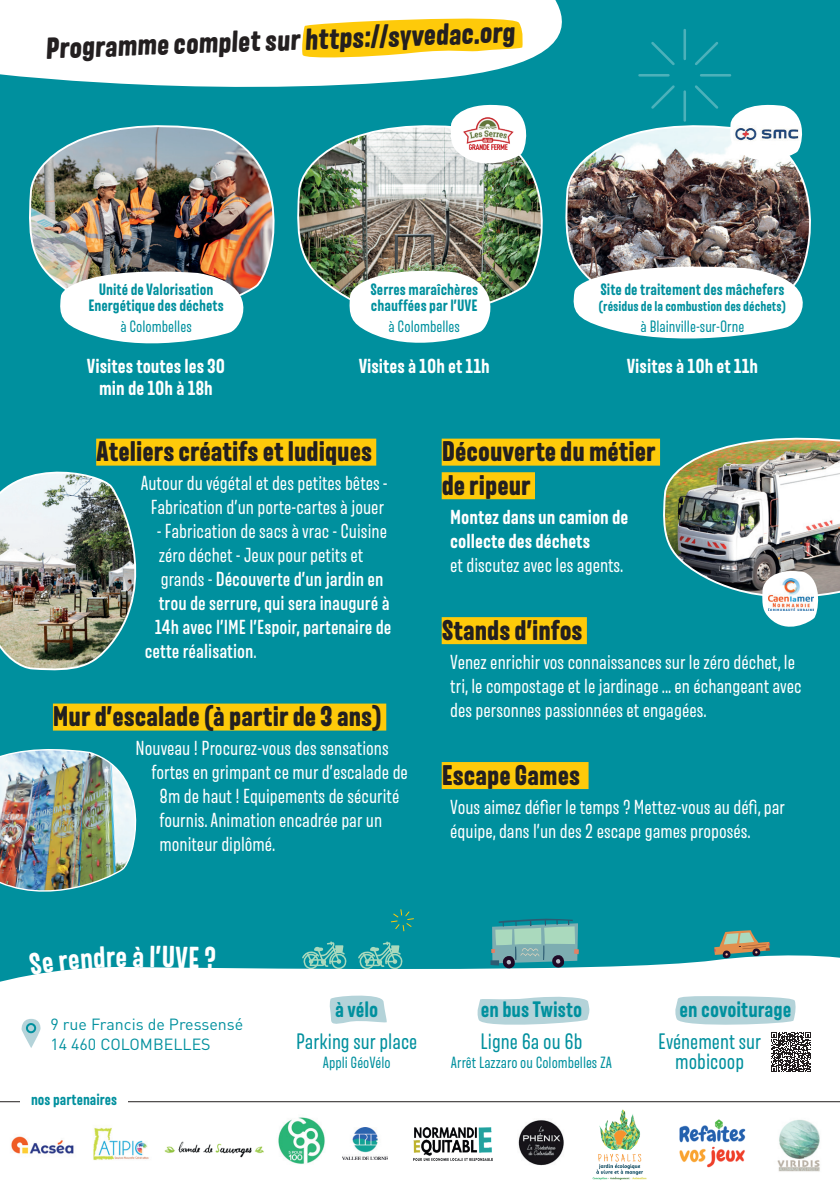
<style>
.page{position:relative;width:840px;height:1191px;background:#fff}
.page>*{position:absolute;margin:0;border:0;box-sizing:border-box;transform-origin:0 0}
.t1{font:900 30px "Merlod Norme";color:#231f20}
.t2{font:700 30px "Merlod Norme";color:#fff}
.t3{font:900 28px/33.6px "Merlod Norme";color:#231f20}
.t4{font:22px/20px "Merlod Norme";color:#00909e;text-align:center}
.t5{font:700 22px "Merlod Norme";color:#00909e}
.t6{font:20px/24px "Merlod Norme";color:#fff}
.t7{font:600 20px "Merlod Norme";color:#fff}
.t8{font:700 20px/24px "Merlod Norme";color:#fff}
.t9{font:700 16.2px/16px "Merlod Norme";color:#00909e;text-align:center}
.t10{font:16.2px "Merlod Norme";color:#00909e}
.t11{font:16px "Merlod Norme";color:#00909e}
.t12{font:16px/20px "DIN Pro";color:#00909e}
.t13{font:700 16px "Merlod Norme";color:#00909e}
.t14{font:700 14px "Merlod Norme";color:#00909e}
.s1{font-weight:400}
</style>
<div class="page">
<div style="left:0;top:0;width:839px;height:1191px;background:#00909e"></div>
<svg style="left:383px;top:941px;width:17px;height:5px"></svg>
<svg style="left:327px;top:941px;width:17px;height:5px"></svg>
<svg style="left:719px;top:930px;width:51px;height:16px"></svg>
<div style="left:96px;top:438px;width:280px;height:27px;background:#feca0a"></div>
<div style="left:441px;top:438px;width:218px;height:27px;background:#feca0a"></div>
<div style="left:441px;top:472px;width:93px;height:27px;background:#feca0a"></div>
<div style="left:441px;top:762px;width:147px;height:27px;background:#feca0a"></div>
<div style="left:53px;top:703px;width:333px;height:27px;background:#feca0a"></div>
<svg style="left:0;top:0;width:639px;height:87px;fill:#fff"></svg>
<svg style="left:391px;top:909px;width:23px;height:22px"></svg>
<hr style="left:683px;top:92px;width:2px;height:28px;background:#fff">
<svg style="left:651px;top:85px;width:24px;height:24px"></svg>
<hr style="left:639px;top:74px;width:29px;height:3px;background:#fff">
<svg style="left:651px;top:42px;width:24px;height:23px"></svg>
<hr style="left:683px;top:30px;width:2px;height:29px;background:#fff">
<svg style="left:695px;top:42px;width:23px;height:23px"></svg>
<hr style="left:700px;top:74px;width:29px;height:3px;background:#fff">
<svg style="left:695px;top:85px;width:24px;height:24px"></svg>
<div style="left:441px;top:617px;width:145px;height:27px;background:#feca0a"></div>
<img style="left:29px;top:125px;width:246px;height:160px">
<svg style="left:58px;top:266px;width:204px;height:78px"></svg>
<img style="left:0;top:749px;width:137px;height:143px">
<img style="left:0;top:452px;width:159px;height:219px">
<svg style="left:0;top:946px;width:839px;height:245px;fill:#fff"></svg>
<svg style="left:301px;top:13px;width:223px;height:47px"></svg>
<svg style="left:490px;top:918px;width:88px;height:53px"></svg>
<svg style="left:21px;top:1018px;width:20px;height:30px"></svg>
<div style="left:26px;top:1023px;width:10px;height:10px;border:2px solid #00909e;border-radius:50%"></div>
<svg style="left:328px;top:992px;width:58px;height:33px"></svg>
<svg style="left:475px;top:995px;width:115px;height:34px"></svg>
<svg style="left:672px;top:996px;width:138px;height:76px"></svg>
<img style="left:9px;top:1130px;width:68px;height:29px">
<img style="left:88px;top:1117px;width:64px;height:49px">
<img style="left:277px;top:1114px;width:49px;height:52px">
<img style="left:163px;top:1139px;width:102px;height:19px">
<img style="left:343px;top:1127px;width:45px;height:32px">
<img style="left:517px;top:1118px;width:47px;height:47px">
<img style="left:413px;top:1127px;width:79px;height:34px">
<img style="left:581px;top:1106px;width:76px;height:76px">
<img style="left:676px;top:1109px;width:71px;height:72px">
<img style="left:766px;top:1114px;width:64px;height:64px">
<hr style="left:0;top:1101px;width:839px;height:1px;background:#231f20">
<div style="left:20px;top:1092px;width:108px;height:13px;background:#fff"></div>
<img style="left:660px;top:437px;width:179px;height:190px">
<img style="left:768px;top:578px;width:44px;height:33px">
<img style="left:567px;top:112px;width:244px;height:149px">
<svg style="left:573px;top:261px;width:233px;height:78px"></svg>
<svg style="left:729px;top:104px;width:80px;height:65px"></svg>
<img style="left:732px;top:118px;width:66px;height:32px">
<img style="left:297px;top:125px;width:270px;height:174px">
<img style="left:348px;top:265px;width:157px;height:78px">
<svg style="left:449px;top:104px;width:85px;height:69px"></svg>
<img style="left:460px;top:114px;width:56px;height:40px">
<svg style="left:29px;top:946px;width:86px;height:29px"></svg>
<h1 class="t1" style="left:44px;top:29px;width:471px;rotate:-2deg">Programme complet sur https://syvedac.org</h1>
<p class="t9" style="left:88px;top:281px;width:137px">Unité de Valorisation<br>Energétique des déchets</p>
<p class="t10" style="left:120px;top:316px;width:73px">à Colombelles</p>
<p class="t8" style="left:87px;top:355px;width:140px;line-height:22px;text-align:center">Visites toutes les 3O min de 1Oh à 18h</p>
<p class="t9" style="left:370px;top:281px;width:109px;text-align:left">Serres maraîchères chauffées par l’UVE</p>
<p class="t10" style="left:388px;top:316px;width:73px">à Colombelles</p>
<p class="t8" style="left:358px;top:354px;width:132px">Visites à 1Oh et 11h</p>
<p class="t9" style="left:600px;top:281px;width:186px">Site de traitement des mâchefers</p>
<p class="t14" style="left:598px;top:297px;width:189px">(résidus de la combustion des déchets)</p>
<p class="t10" style="left:640px;top:316px;width:105px">à Blainville-sur-Orne</p>
<p class="t8" style="left:626px;top:354px;width:133px">Visites à 1Oh et 11h</p>
<h2 class="t3" style="left:96px;top:434px;width:277px">Ateliers créatifs et ludiques</h2>
<p class="t6" style="left:141px;top:471px;width:248px;text-align:center">Autour du végétal et des petites bêtes -<br>Fabrication d’un porte-cartes à jouer</p>
<p class="t6" style="left:157px;top:519px;width:232px">- Fabrication de sacs à vrac - Cuisine</p>
<p class="t6" style="left:159px;top:543px;width:206px">zéro déchet - Jeux pour petits et</p>
<p class="t7" style="left:161px;top:566px;width:224px"><span class="s1">grands -</span> Découverte d’un jardin en</p>
<p class="t7" style="left:159px;top:590px;width:232px">trou de serrure, qui sera inauguré à</p>
<p class="t7" style="left:155px;top:614px;width:238px">14h avec l’IME l’Espoir, partenaire de</p>
<p class="t7" style="left:145px;top:638px;width:113px">cette réalisation<span class="s1">.</span></p>
<h2 class="t3" style="left:53px;top:698px;width:330px">Mur d’escalade (à partir de 3 ans)</h2>
<p class="t6" style="left:135px;top:735px;width:254px">Nouveau ! Procurez-vous des sensations</p>
<p class="t6" style="left:151px;top:759px;width:258px">fortes en grimpant ce mur d’escalade de</p>
<p class="t6" style="left:159px;top:783px;width:241px">8m de haut ! Equipements de sécurité</p>
<p class="t6" style="left:159px;top:807px;width:224px">fournis. Animation encadrée par un</p>
<p class="t6" style="left:159px;top:831px;width:117px">moniteur diplômé.</p>
<h2 class="t3" style="left:441px;top:434px;width:215px">Découverte du métier de ripeur</h2>
<p class="t8" style="left:450px;top:504px;width:179px">Montez dans un camion de collecte des déchets</p>
<p class="t6" style="left:450px;top:552px;width:175px">et discutez avec les agents.</p>
<h2 class="t3" style="left:441px;top:612px;width:142px">Stands d’infos</h2>
<p class="t6" style="left:450px;top:649px;width:353px">Venez enrichir vos connaissances sur le zéro déchet, le tri, le compostage et le jardinage ... en échangeant avec des personnes passionnées et engagées.</p>
<h2 class="t3" style="left:441px;top:757px;width:140px">Escape Games</h2>
<p class="t6" style="left:450px;top:794px;width:336px">Vous aimez défier le temps ? Mettez-vous au défi, par équipe, dans l’un des 2 escape games proposés.</p>
<h1 class="t2" style="left:115px;top:937px;width:13px">e</h1>
<h1 class="t2" style="left:132px;top:937px;width:85px;rotate:1deg">à l’UVE ?</h1>
<p class="t12" style="left:50px;top:1013px;width:194px">9 rue Francis de Pressensé<br>14 460 COLOMBELLES</p>
<p class="t13" style="left:31px;top:1089px;width:88px">nos partenaires</p>
<p class="t5" style="left:335px;top:995px;width:45px">à vélo</p>
<p class="t4" style="left:296px;top:1030px;width:123px">Parking sur place</p>
<p class="t11" style="left:323px;top:1052px;width:69px">Appli GéoVélo</p>
<p class="t5" style="left:480px;top:995px;width:103px">en bus Twisto</p>
<p class="t4" style="left:480px;top:1030px;width:103px">Ligne 6a ou 6b</p>
<p class="t11" style="left:450px;top:1052px;width:162px">Arrêt Lazzaro ou Colombelles ZA</p>
<p class="t5" style="left:679px;top:995px;width:113px">en covoiturage</p>
<p class="t4" style="left:658px;top:1030px;width:104px">Evénement sur mobicoop</p>
</div>
